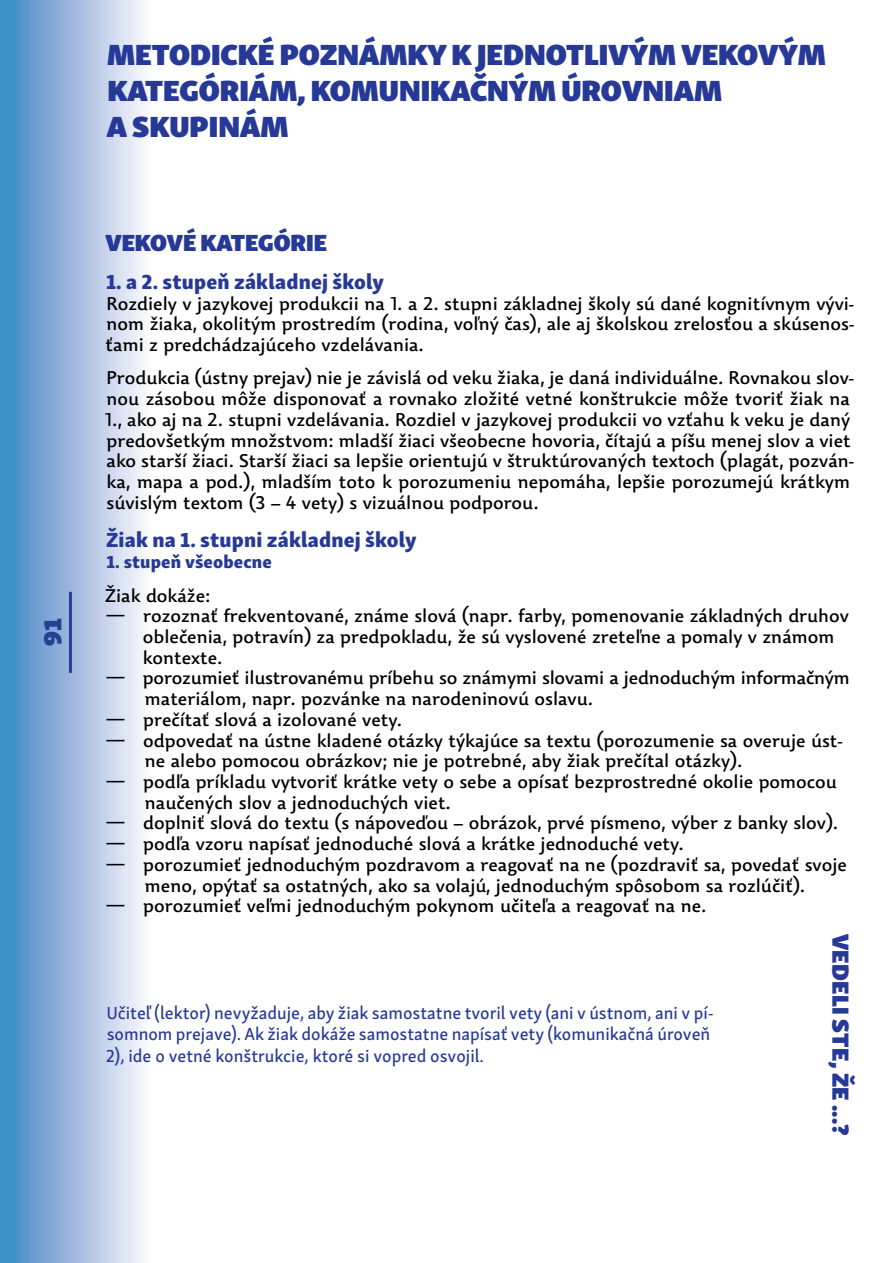
<style>
.page{position:relative;width:893px;height:1263px;background:#fff}
.page>*{position:absolute;margin:0;border:0;box-sizing:border-box;transform-origin:0 0}
.t1{font:30px/36px "Skolar Sans Latn Bl";color:#263997}
.t2{font:25.5px "Skolar Sans Latn Bl";color:#25408f}
.t3{font:24px "Skolar Sans Latn Bl";letter-spacing:.02em;color:#263997}
.t4{font:24px "Skolar Sans Latn Bl";color:#263997}
.t5{font:21px "Skolar Sans Latn Eb";letter-spacing:.01em;color:#263997}
.t6{font:18px/20.7px "Dederon Sans";color:#000}
.t7{font:18px/21.6px "Skolar Sans Latn Me";color:#263997}
.t8{font:18px "Skolar Sans Latn Eb";letter-spacing:.01em;color:#263997}
</style>
<div class="page">
<svg style="left:0;top:0;width:144px;height:1263px;background:#95b7dd"></svg>
<hr style="left:69px;top:592px;width:3px;height:81px;background:#25408f">
<h2 class="t2" style="left:30px;top:646px;width:29px;rotate:-90deg">91</h2>
<h1 class="t1" style="left:107px;top:34px;width:721px">METODICKÉ POZNÁMKY K JEDNOTLIVÝM VEKOVÝM<br>KATEGÓRIÁM, KOMUNIKAČNÝM ÚROVNIAM<br>A SKUPINÁM</h1>
<h3 class="t4" style="left:105px;top:221px;width:223px">VEKOVÉ KATEGÓRIE</h3>
<p class="t5" style="left:106px;top:264px;width:279px">1. a 2. stupeň základnej školy</p>
<p class="t6" style="left:106px;top:293px;width:750px;text-align:justify">Rozdiely v jazykovej produkcii na 1. a 2. stupni základnej školy sú dané kognitívnym vývi&shy;nom žiaka, okolitým prostredím (rodina, voľný čas), ale aj školskou zrelosťou a skúsenos&shy;ťami z predchádzajúceho vzdelávania.</p>
<p class="t6" style="left:105px;top:367px;width:750px">Produkcia (ústny prejav) nie je závislá od veku žiaka, je daná individuálne. Rovnakou slov&shy;nou zásobou môže disponovať a rovnako zložité vetné konštrukcie môže tvoriť žiak na 1., ako aj na 2. stupni vzdelávania. Rozdiel v jazykovej produkcii vo vzťahu k veku je daný predovšetkým množstvom: mladší žiaci všeobecne hovoria, čítajú a píšu menej slov a viet ako starší žiaci. Starší žiaci sa lepšie orientujú v štruktúrovaných textoch (plagát, pozván&shy;ka, mapa a pod.), mladším toto k porozumeniu nepomáha, lepšie porozumejú krátkym súvislým textom (3 – 4 vety) s vizuálnou podporou.</p>
<p class="t5" style="left:106px;top:521px;width:312px">Žiak na 1. stupni základnej školy</p>
<p class="t8" style="left:106px;top:547px;width:167px">1. stupeň všeobecne</p>
<p class="t6" style="left:105px;top:585px;width:107px">Žiak dokáže:</p>
<p class="t6" style="left:143px;top:605px;width:708px;text-indent:-37px">— rozoznať frekventované, známe slová (napr. farby, pomenovanie základných druhov oblečenia, potravín) za predpokladu, že sú vyslovené zreteľne a pomaly v známom kontexte.</p>
<p class="t6" style="left:145px;top:667px;width:707px;text-indent:-39px">— porozumieť ilustrovanému príbehu so známymi slovami a jednoduchým informačným materiálom, napr. pozvánke na narodeninovú oslavu.</p>
<p class="t6" style="left:106px;top:709px;width:297px">— prečítať slová a izolované vety.</p>
<p class="t6" style="left:145px;top:730px;width:699px;text-indent:-39px">— odpovedať na ústne kladené otázky týkajúce sa textu (porozumenie sa overuje úst&shy;ne alebo pomocou obrázkov; nie je potrebné, aby žiak prečítal otázky).</p>
<p class="t6" style="left:145px;top:771px;width:694px;text-indent:-39px">— podľa príkladu vytvoriť krátke vety o sebe a opísať bezprostredné okolie pomocou naučených slov a jednoduchých viet.</p>
<p class="t6" style="left:106px;top:812px;width:733px">— doplniť slová do textu (s nápoveďou – obrázok, prvé písmeno, výber z banky slov).</p>
<p class="t6" style="left:106px;top:833px;width:579px">— podľa vzoru napísať jednoduché slová a krátke jednoduché vety.</p>
<p class="t6" style="left:106px;top:854px;width:742px;text-align:center">— porozumieť jednoduchým pozdravom a reagovať na ne (pozdraviť sa, povedať svoje meno, opýtať sa ostatných, ako sa volajú, jednoduchým spôsobom sa rozlúčiť).</p>
<p class="t6" style="left:106px;top:895px;width:602px">— porozumieť veľmi jednoduchým pokynom učiteľa a reagovať na ne.</p>
<p class="t7" style="left:106px;top:1000px;width:610px">Učiteľ (lektor) nevyžaduje, aby žiak samostatne tvoril vety (ani v ústnom, ani v pí&shy;somnom prejave). Ak žiak dokáže samostatne napísať vety (komunikačná úroveň<br>2), ide o vetné konštrukcie, ktoré si vopred osvojil.</p>
<h3 class="t3" style="left:862px;top:933px;width:204px;rotate:90deg">VEDELI STE, ŽE ...?</h3>
</div>
